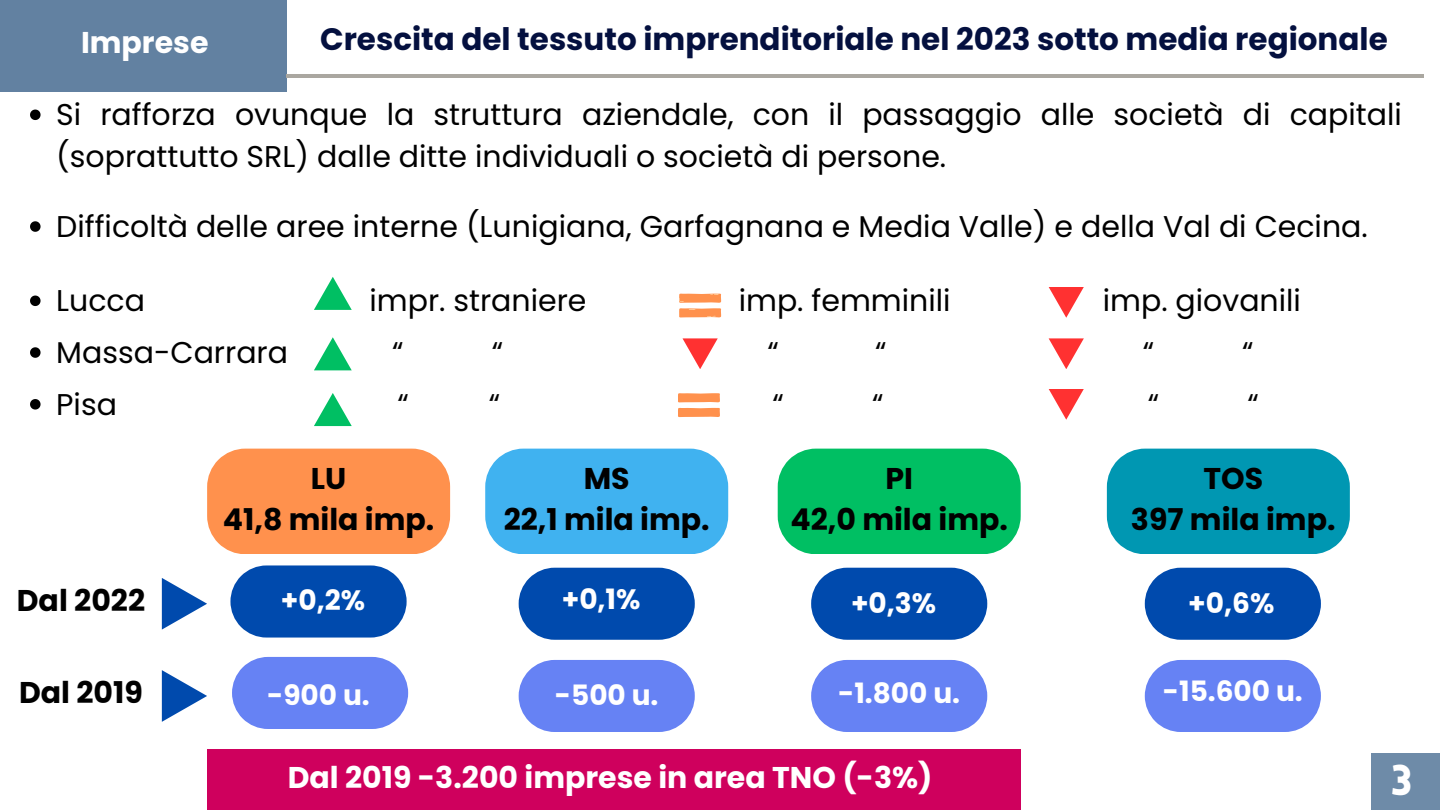
<style>
.page{position:relative;width:1440px;height:810px;background:#fff}
.page>*{position:absolute;margin:0;border:0;box-sizing:border-box;transform-origin:0 0}
.t1{font:900 42px "Lovelo";color:#fff}
.t2{font:700 40px "Poppins";color:#fff}
.t3{font:700 31px "Poppins";color:#04103f}
.t4{font:30px/42px "Poppins";color:#000}
.t5{font:700 30px/41.2px "Poppins";color:#000;text-align:center}
.t6{font:700 30px "Poppins";color:#fff}
.t7{font:700 28px "Poppins";color:#fff}
</style>
<div class="page">
<div style="left:1371px;top:753px;width:69px;height:57px;background:#6e8ba8"></div>
<svg style="left:230px;top:565px;width:177px;height:73px;background:#1a5db5"></svg>
<svg style="left:232px;top:657px;width:176px;height:72px;background:#738cf4"></svg>
<div style="left:207px;top:449px;width:243px;height:105px;background:#ff914d"></div>
<div style="left:485px;top:449px;width:243px;height:105px;background:#40b2f0"></div>
<svg style="left:162px;top:578px;width:45px;height:52px"></svg>
<svg style="left:162px;top:670px;width:45px;height:52px"></svg>
<svg style="left:519px;top:568px;width:176px;height:72px;background:#165ab4"></svg>
<svg style="left:519px;top:660px;width:176px;height:72px;background:#738cf4"></svg>
<div style="left:778px;top:449px;width:243px;height:105px;background:#00bf63"></div>
<svg style="left:811px;top:568px;width:176px;height:72px;background:#165ab4"></svg>
<svg style="left:811px;top:660px;width:176px;height:72px;background:#738cf4"></svg>
<div style="left:1107px;top:449px;width:243px;height:105px;background:#0097b2"></div>
<svg style="left:1145px;top:568px;width:176px;height:72px;background:#165ab4"></svg>
<svg style="left:1145px;top:660px;width:176px;height:72px;background:#738cf4"></svg>
<svg style="left:30px;top:110px;width:11px;height:10px"></svg>
<svg style="left:30px;top:221px;width:11px;height:11px"></svg>
<svg style="left:30px;top:296px;width:11px;height:10px"></svg>
<svg style="left:30px;top:347px;width:11px;height:11px"></svg>
<svg style="left:30px;top:399px;width:11px;height:11px"></svg>
<div style="left:207px;top:749px;width:814px;height:61px;background:#cf005d"></div>
<svg style="left:1049px;top:287px;width:35px;height:31px"></svg>
<svg style="left:679px;top:293px;width:42px;height:25px"></svg>
<div style="left:0;top:0;width:286px;height:91px;background:#6281a1"></div>
<svg style="left:314px;top:337px;width:38px;height:33px"></svg>
<svg style="left:314px;top:393px;width:38px;height:33px"></svg>
<svg style="left:683px;top:338px;width:35px;height:31px"></svg>
<svg style="left:1049px;top:338px;width:35px;height:31px"></svg>
<svg style="left:678px;top:393px;width:42px;height:24px"></svg>
<svg style="left:1049px;top:389px;width:35px;height:31px"></svg>
<svg style="left:314px;top:277px;width:38px;height:33px"></svg>
<hr style="left:286px;top:74px;width:1138px;height:4px;background:#aaa7a0">
<p class="t6" style="left:81px;top:22px;width:129px">Imprese</p>
<p class="t3" style="left:320px;top:17px;width:1069px">Crescita del tessuto imprenditoriale nel 2023 sotto media regionale</p>
<h2 class="t2" style="left:17px;top:28px;width:177px">Capitolo</h2>
<h2 class="t4" style="left:56px;top:94px;width:1347px">Si rafforza ovunque la struttura aziendale, con il passaggio alle società di capitali (soprattutto SRL) dalle ditte individuali o società di persone.</h2>
<p class="t4" style="left:56px;top:206px;width:1313px">Difficoltà delle aree interne (Lunigiana, Garfagnana e Media Valle) e della Val di Cecina.</p>
<p class="t4" style="left:56px;top:280px;width:90px">Lucca</p>
<p class="t4" style="left:369px;top:280px;width:219px">impr. straniere</p>
<p class="t4" style="left:739px;top:280px;width:213px">imp. femminili</p>
<p class="t4" style="left:1103px;top:280px;width:200px">imp. giovanili</p>
<p class="t4" style="left:56px;top:332px;width:233px">Massa-Carrara</p>
<p class="t4" style="left:392px;top:332px;width:13px">“</p>
<p class="t4" style="left:492px;top:332px;width:13px">“</p>
<p class="t4" style="left:768px;top:332px;width:13px">“</p>
<p class="t4" style="left:875px;top:332px;width:13px">“</p>
<p class="t4" style="left:1143px;top:332px;width:13px">“</p>
<p class="t4" style="left:1242px;top:332px;width:13px">“</p>
<p class="t4" style="left:56px;top:383px;width:62px">Pisa</p>
<p class="t4" style="left:397px;top:383px;width:13px">“</p>
<p class="t4" style="left:489px;top:383px;width:13px">“</p>
<p class="t4" style="left:773px;top:383px;width:13px">“</p>
<p class="t4" style="left:872px;top:383px;width:13px">“</p>
<p class="t4" style="left:1148px;top:383px;width:13px">“</p>
<p class="t4" style="left:1247px;top:383px;width:13px">“</p>
<h2 class="t5" style="left:17px;top:580px;width:130px">Dal 2022</h2>
<h1 class="t5" style="left:19px;top:672px;width:125px">Dal 2019</h1>
<h2 class="t5" style="left:223px;top:458px;width:213px">LU<br>41,8 mila imp.</h2>
<h2 class="t5" style="left:504px;top:458px;width:208px">MS<br>22,1 mila imp.</h2>
<h2 class="t5" style="left:790px;top:458px;width:219px">PI<br>42,0 mila imp.</h2>
<h2 class="t7" style="left:281px;top:581px;width:86px">+0,2%</h2>
<h2 class="t7" style="left:562px;top:580px;width:80px">+0,1%</h2>
<h2 class="t7" style="left:851px;top:583px;width:87px">+0,3%</h2>
<h2 class="t7" style="left:267px;top:676px;width:104px">-900 u.</h2>
<h2 class="t7" style="left:555px;top:676px;width:105px">-500 u.</h2>
<h2 class="t7" style="left:838px;top:673px;width:124px">-1.800 u.</h2>
<h2 class="t6" style="left:288px;top:756px;width:646px">Dal 2019 -3.200 imprese in area TNO (-3%)</h2>
<h2 class="t5" style="left:1131px;top:458px;width:206px">TOS<br>397 mila imp.</h2>
<h2 class="t7" style="left:1188px;top:583px;width:88px">+0,6%</h2>
<h2 class="t7" style="left:1163px;top:672px;width:141px">-15.600 u.</h2>
<p class="t1" style="left:1391px;top:764px;width:22px">3</p>
</div>
